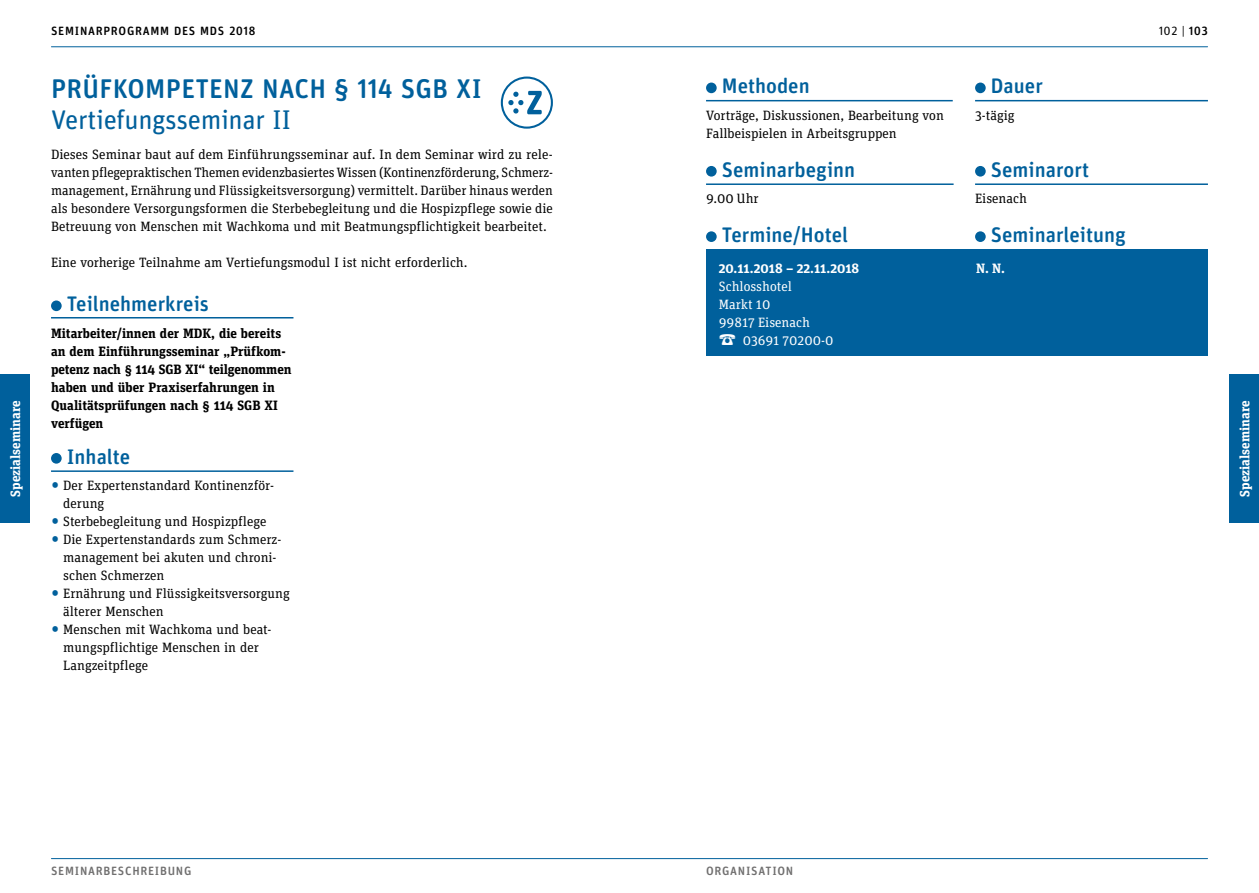
<style>
.page{position:relative;width:1259px;height:893px;background:#fff}
.page>*{position:absolute;margin:0;border:0;box-sizing:border-box;transform-origin:0 0}
.t1{font:500 27px "Unit Rounded OT";letter-spacing:.01em;color:#00609c}
.t2{font:27px "Unit Rounded OT";letter-spacing:-.015em;color:#00609c}
.t3{font:500 21px "Unit Rounded OT";color:#00609c}
.t4{font:13.5px/18px "Unit Slab OT";color:#000}
.t5{font:700 13.5px/18px "Unit Slab OT";color:#000}
.t6{font:700 13.5px "Unit Slab OT";color:#fff}
.t7{font:13.5px/18px "Unit Slab OT";color:#fff}
.t8{font:500 12px "Unit Rounded OT";letter-spacing:.06em;color:#706f6f}
.t9{font:500 12px "Unit Rounded OT";letter-spacing:.06em;color:#000}
.t10{font:12px "Unit Rounded OT";color:#000}
.s1{font-weight:500}
.s2{font-size:24px;color:#00609c}
</style>
<div class="page">
<div style="left:51px;top:300px;width:11px;height:11px;background:#00609c;border-radius:50%"></div>
<div style="left:51px;top:453px;width:11px;height:11px;background:#00609c;border-radius:50%"></div>
<hr style="left:51px;top:46px;width:1156px;height:1px;background:#00609c">
<hr style="left:51px;top:858px;width:1156px;height:1px;background:#00609c">
<div style="left:706px;top:249px;width:502px;height:107px;background:#00609c"></div>
<div style="left:706px;top:83px;width:10px;height:10px;background:#00609c;border-radius:50%"></div>
<div style="left:706px;top:166px;width:10px;height:11px;background:#00609c;border-radius:50%"></div>
<div style="left:706px;top:231px;width:10px;height:11px;background:#00609c;border-radius:50%"></div>
<div style="left:975px;top:83px;width:10px;height:10px;background:#00609c;border-radius:50%"></div>
<div style="left:975px;top:166px;width:10px;height:11px;background:#00609c;border-radius:50%"></div>
<div style="left:975px;top:231px;width:10px;height:11px;background:#00609c;border-radius:50%"></div>
<hr style="left:706px;top:100px;width:246px;height:1px;background:#00609c">
<hr style="left:51px;top:317px;width:242px;height:1px;background:#00609c">
<hr style="left:51px;top:470px;width:242px;height:2px;background:#00609c">
<hr style="left:706px;top:183px;width:247px;height:2px;background:#00609c">
<hr style="left:975px;top:100px;width:233px;height:1px;background:#00609c">
<hr style="left:975px;top:183px;width:233px;height:2px;background:#00609c">
<div style="left:0;top:374px;width:30px;height:149px;background:#00609c"></div>
<div style="left:1229px;top:374px;width:30px;height:149px;background:#00609c"></div>
<svg style="left:501px;top:77px;width:52px;height:52px"></svg>
<p class="t9" style="left:51px;top:23px;width:206px">SEMINARPROGRAMM DES MDS 2018</p>
<p class="t10" style="left:1158px;top:23px;width:51px">102 | <span class="s1">103</span></p>
<h1 class="t1" style="left:51px;top:72px;width:432px">PRÜFKOMPETENZ NACH § 114 SGB XI</h1>
<h1 class="t2" style="left:51px;top:103px;width:242px">Vertiefungsseminar II</h1>
<p class="t4" style="left:51px;top:146px;width:503px;text-align:justify">Dieses Seminar baut auf dem Einführungsseminar auf. In dem Seminar wird zu rele&shy;vanten pflegepraktischen Themen evidenzbasiertes Wissen (Kontinenzförderung, Schmerz&shy;management, Ernährung und Flüssigkeitsversorgung) vermittelt. Darüber hinaus werden als besondere Versorgungsformen die Sterbebegleitung und die Hospizpflege sowie die Betreuung von Menschen mit Wachkoma und mit Beatmungspflichtigkeit bearbeitet.</p>
<p class="t4" style="left:51px;top:254px;width:418px">Eine vorherige Teilnahme am Vertiefungsmodul I ist nicht erforderlich.</p>
<h2 class="t3" style="left:722px;top:73px;width:89px">Methoden</h2>
<p class="t4" style="left:706px;top:106px;width:239px">Vorträge, Diskussionen, Bearbeitung von<br>Fallbeispielen in Arbeitsgruppen</p>
<h2 class="t3" style="left:722px;top:156px;width:135px">Seminarbeginn</h2>
<p class="t4" style="left:706px;top:189px;width:54px">9.00 Uhr</p>
<h2 class="t3" style="left:722px;top:221px;width:128px">Termine/Hotel</h2>
<h2 class="t3" style="left:991px;top:73px;width:54px">Dauer</h2>
<p class="t4" style="left:975px;top:106px;width:41px">3-tägig</p>
<h2 class="t3" style="left:991px;top:156px;width:100px">Seminarort</h2>
<p class="t4" style="left:975px;top:189px;width:53px">Eisenach</p>
<h2 class="t3" style="left:991px;top:221px;width:137px">Seminarleitung</h2>
<p class="t6" style="left:719px;top:259px;width:142px">20.11.2018 – 22.11.2018</p>
<p class="t6" style="left:976px;top:259px;width:30px">N. N.</p>
<p class="t7" style="left:719px;top:277px;width:116px">Schlosshotel<br>Markt 10<br>99817 Eisenach<br>☎ 03691 70200-0</p>
<h2 class="t3" style="left:67px;top:291px;width:144px">Teilnehmerkreis</h2>
<p class="t5" style="left:51px;top:324px;width:242px">Mitarbeiter/innen der MDK, die bereits an dem Einführungsseminar „Prüfkom&shy;petenz nach § 114 SGB XI“ teilgenommen haben und über Praxiserfahrungen in Qualitätsprüfungen nach § 114 SGB XI verfügen</p>
<h2 class="t3" style="left:67px;top:443px;width:65px">Inhalte</h2>
<p class="t4" style="left:63px;top:476px;width:212px;text-indent:-12px"><span class="s2">•</span> Der Expertenstandard Kontinenzför&shy;derung</p>
<p class="t4" style="left:51px;top:512px;width:217px"><span class="s2">•</span> Sterbebegleitung und Hospizpflege</p>
<p class="t4" style="left:63px;top:530px;width:220px;text-indent:-12px"><span class="s2">•</span> Die Expertenstandards zum Schmerz&shy;management bei akuten und chroni&shy;schen Schmerzen</p>
<p class="t4" style="left:63px;top:584px;width:228px;text-indent:-12px"><span class="s2">•</span> Ernährung und Flüssigkeitsversorgung älterer Menschen</p>
<p class="t4" style="left:63px;top:620px;width:210px;text-indent:-12px"><span class="s2">•</span> Menschen mit Wachkoma und beat&shy;mungspflichtige Menschen in der<br>Langzeitpflege</p>
<p class="t6" style="left:7px;top:497px;width:98px;rotate:-90deg">Spezialseminare</p>
<p class="t6" style="left:1236px;top:497px;width:98px;rotate:-90deg">Spezialseminare</p>
<p class="t8" style="left:51px;top:863px;width:142px">SEMINARBESCHREIBUNG</p>
<p class="t8" style="left:706px;top:863px;width:89px">ORGANISATION</p>
</div>
